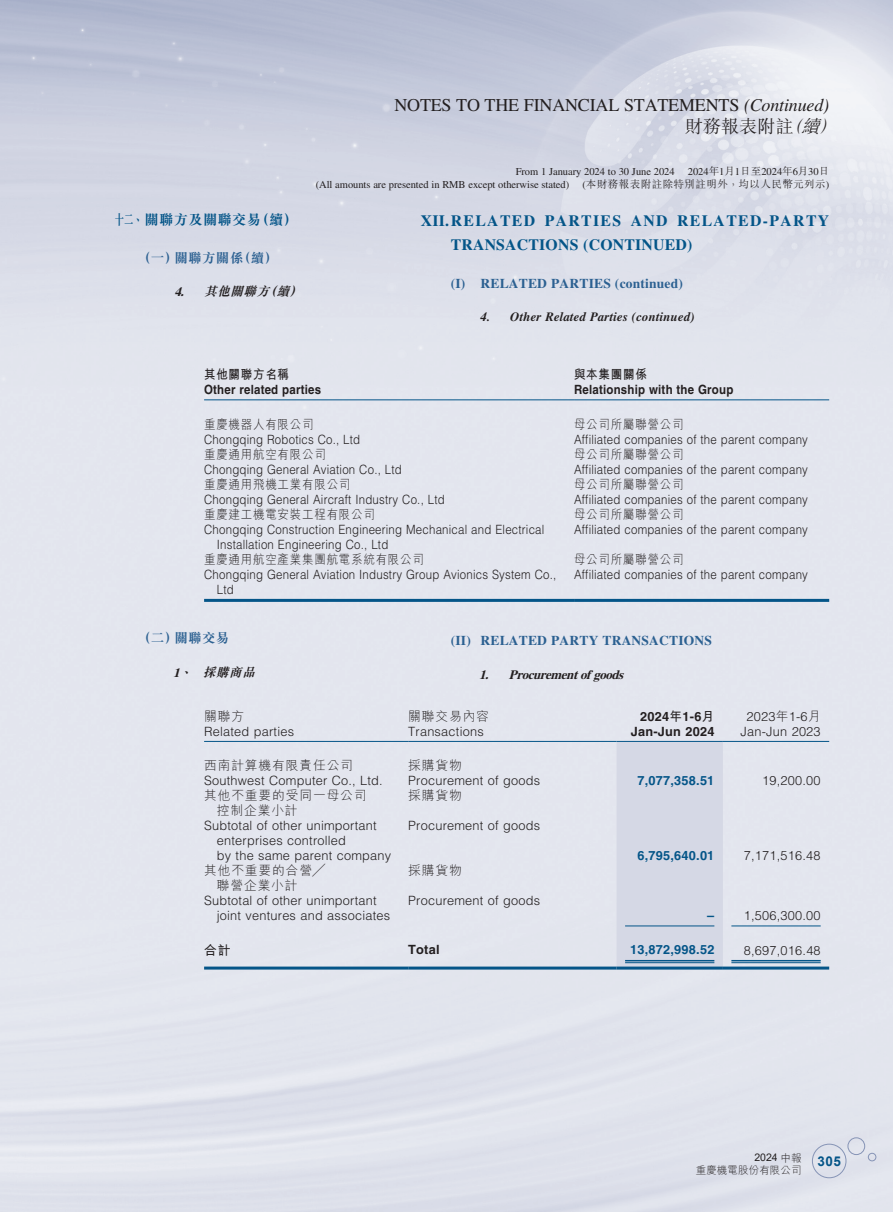
<style>
.page{position:relative;width:893px;height:1212px;background:#fff}
.page>*{position:absolute;margin:0;border:0;box-sizing:border-box;transform-origin:0 0}
.t1{font:18px "Times LT Std";letter-spacing:-.01em;color:#231f20}
.t2{font:300 18px "M Sung HK";letter-spacing:.005em;color:#231f20}
.t3{font:700 15.75px/24.8px "Times LT Std";letter-spacing:.09em;color:#045588}
.t4{font:700 14.25px "M Sung HK";letter-spacing:.025em;color:#045588;scale:.65 1}
.t5{font:700 13.5px "Times LT Std";letter-spacing:.015em;color:#2b6091}
.t6{font:700 13.5px "M Sung HK";letter-spacing:.025em;color:#2b6091}
.t7{font:700 13.5px "Arial";color:#045588}
.t8{font:300 12.75px/15px "Helvetica LT Std";letter-spacing:.02em;color:#231f20;scale:.9 1}
.t9{font:300 12.75px/15px "Helvetica LT Std";letter-spacing:.02em;color:#231f20}
.t10{font:300 12.75px "M Hei HK";letter-spacing:.07em;color:#231f20;scale:.9 1}
.t11{font:300 12.75px/15px "M Hei HK";letter-spacing:.07em;color:#231f20}
.t12{font:700 12.75px "Helvetica LT Std";letter-spacing:.02em;color:#231f20;scale:.9 1}
.t13{font:700 12.75px "Helvetica LT Std";letter-spacing:.02em;color:#045588}
.t14{font:italic 700 12.75px "Times LT Std";letter-spacing:.015em;color:#231f20}
.t15{font:700 12.75px "Helvetica LT Std";letter-spacing:.02em;color:#231f20}
.t16{font:italic 700 12.75px "Times LT Std";color:#231f20}
.t17{font:italic 700 12.75px "M Sung HK";color:#231f20}
.t18{font:700 12.75px "M Hei HK";letter-spacing:.07em;color:#231f20;scale:.9 1}
.t19{font:700 12.75px "M Hei HK";letter-spacing:.07em;color:#231f20}
.t20{font:10.5px "Times LT Std";letter-spacing:-.005em;color:#231f20}
.t21{font:300 10.5px "M Sung HK";letter-spacing:.045em;color:#231f20}
.t22{font:300 10.5px "M Hei HK";letter-spacing:.01em;color:#231f20}
.t23{font:10.5px "Arial";color:#231f20}
.s1{font-family:"Times LT Std"}
.s2{font-style:italic}
.s3{font-family:"M Sung HK";font-weight:300}
.s4{font-family:"Times LT Std";font-weight:400}
.s5{font-family:"M Hei HK"}
.s6{font-weight:700;color:#045588}
.s7{font-family:"M Hei HK";font-weight:300}
</style>
<div class="page">
<img style="left:0;top:0;width:893px;height:1212px">
<div style="left:812px;top:1144px;width:34px;height:34px;border:1px solid #8694b6;border-radius:50%"></div>
<div style="left:847px;top:1137px;width:18px;height:18px;border:1px solid #8694b6;border-radius:50%"></div>
<div style="left:868px;top:1153px;width:8px;height:8px;border:1px solid #8694b6;border-radius:50%"></div>
<hr style="left:204px;top:399px;width:370px;height:1px;background:#045588">
<hr style="left:574px;top:399px;width:255px;height:1px;background:#045588">
<hr style="left:204px;top:599px;width:370px;height:3px;background:#045588">
<hr style="left:574px;top:599px;width:255px;height:3px;background:#045588">
<div style="left:617px;top:742px;width:106px;height:224px;background:#d5d8e5"></div>
<hr style="left:204px;top:741px;width:204px;height:1px;background:#045588">
<hr style="left:408px;top:741px;width:209px;height:1px;background:#045588">
<hr style="left:617px;top:741px;width:106px;height:1px;background:#045588">
<hr style="left:723px;top:741px;width:106px;height:1px;background:#045588">
<hr style="left:625px;top:925px;width:89px;height:1px;background:#045588">
<hr style="left:731px;top:925px;width:90px;height:1px;background:#045588">
<hr style="left:625px;top:960px;width:89px;height:1px;background:#045588">
<hr style="left:625px;top:962px;width:89px;height:1px;background:#045588">
<hr style="left:731px;top:960px;width:90px;height:1px;background:#045588">
<hr style="left:731px;top:962px;width:90px;height:1px;background:#045588">
<hr style="left:204px;top:966px;width:204px;height:3px;background:#045588">
<hr style="left:408px;top:966px;width:209px;height:3px;background:#045588">
<hr style="left:617px;top:966px;width:106px;height:3px;background:#045588">
<hr style="left:723px;top:966px;width:106px;height:3px;background:#045588">
<p class="t4" style="left:115px;top:213px;width:282px">十二、關聯方及關聯交易（續）</p>
<p class="t6" style="left:138px;top:251px;width:141px">（一）關聯方關係（續）</p>
<p class="t17" style="left:174px;top:285px;width:132px"><span class="s1">4.</span> 其他關聯方（續）</p>
<h1 class="t1" style="left:394px;top:94px;width:436px">NOTES TO THE FINANCIAL STATEMENTS <span class="s2">(Continued)</span></h1>
<h1 class="t2" style="left:685px;top:114px;width:159px">財務報表附註<span class="s2">（續）</span></h1>
<p class="t20" style="left:516px;top:166px;width:161px">From 1 January 2024 to 30 June 2024</p>
<p class="t20" style="left:688px;top:166px;width:143px">2024<span class="s3">年</span>1<span class="s3">月</span>1<span class="s3">日至</span>2024<span class="s3">年</span>6<span class="s3">月</span>30<span class="s3">日</span></p>
<p class="t20" style="left:316px;top:179px;width:255px">(All amounts are presented in RMB except otherwise stated)</p>
<p class="t21" style="left:582px;top:177px;width:248px"><span class="s4">(</span>本財務報表附註除特別註明外，均以人民幣元列示<span class="s4">)</span></p>
<p class="t3" style="left:451px;top:208px;width:380px;text-indent:-30px">XII.RELATED PARTIES AND RELATED-PARTY<br>TRANSACTIONS (CONTINUED)</p>
<p class="t5" style="left:451px;top:275px;width:234px">(I) RELATED PARTIES (continued)</p>
<p class="t14" style="left:480px;top:309px;width:216px">4. Other Related Parties (continued)</p>
<p class="t18" style="left:204px;top:365px;width:96px">其他關聯方名稱</p>
<p class="t18" style="left:574px;top:365px;width:82px">與本集團關係</p>
<p class="t12" style="left:204px;top:382px;width:132px">Other related parties</p>
<p class="t12" style="left:574px;top:382px;width:179px">Relationship with the Group</p>
<p class="t10" style="left:204px;top:417px;width:123px">重慶機器人有限公司</p>
<p class="t10" style="left:574px;top:417px;width:123px">母公司所屬聯營公司</p>
<p class="t8" style="left:204px;top:431px;width:175px">Chongqing Robotics Co., Ltd</p>
<p class="t8" style="left:574px;top:431px;width:261px">Affiliated companies of the parent company</p>
<p class="t10" style="left:204px;top:447px;width:137px">重慶通用航空有限公司</p>
<p class="t10" style="left:574px;top:447px;width:123px">母公司所屬聯營公司</p>
<p class="t8" style="left:204px;top:461px;width:221px">Chongqing General Aviation Co., Ltd</p>
<p class="t8" style="left:574px;top:461px;width:261px">Affiliated companies of the parent company</p>
<p class="t10" style="left:204px;top:477px;width:164px">重慶通用飛機工業有限公司</p>
<p class="t10" style="left:574px;top:477px;width:123px">母公司所屬聯營公司</p>
<p class="t8" style="left:204px;top:491px;width:269px">Chongqing General Aircraft Industry Co., Ltd</p>
<p class="t8" style="left:574px;top:491px;width:261px">Affiliated companies of the parent company</p>
<p class="t10" style="left:204px;top:507px;width:191px">重慶建工機電安裝工程有限公司</p>
<p class="t10" style="left:574px;top:507px;width:123px">母公司所屬聯營公司</p>
<p class="t8" style="left:217px;top:521px;width:365px;text-indent:-13px">Chongqing Construction Engineering Mechanical and Electrical<br>Installation Engineering Co., Ltd</p>
<p class="t8" style="left:574px;top:521px;width:261px">Affiliated companies of the parent company</p>
<p class="t10" style="left:204px;top:552px;width:246px">重慶通用航空產業集團航電系統有限公司</p>
<p class="t10" style="left:574px;top:552px;width:123px">母公司所屬聯營公司</p>
<p class="t8" style="left:217px;top:566px;width:379px;text-indent:-13px">Chongqing General Aviation Industry Group Avionics System Co.,<br>Ltd</p>
<p class="t8" style="left:574px;top:566px;width:261px">Affiliated companies of the parent company</p>
<p class="t6" style="left:138px;top:632px;width:93px">（二）關聯交易</p>
<p class="t17" style="left:173px;top:665px;width:87px"><span class="s1">1</span>、採購商品</p>
<p class="t11" style="left:204px;top:708px;width:41px">關聯方</p>
<p class="t11" style="left:408px;top:708px;width:82px">關聯交易內容</p>
<p class="t15" style="left:640px;top:708px;width:76px">2024<span class="s5">年</span>1-6<span class="s5">月</span></p>
<p class="t9" style="left:747px;top:708px;width:76px">2023<span class="s5">年</span>1-6<span class="s5">月</span></p>
<p class="t9" style="left:204px;top:723px;width:92px">Related parties</p>
<p class="t9" style="left:408px;top:723px;width:77px">Transactions</p>
<p class="t15" style="left:631px;top:723px;width:85px">Jan-Jun 2024</p>
<p class="t9" style="left:741px;top:723px;width:82px">Jan-Jun 2023</p>
<p class="t11" style="left:204px;top:758px;width:150px">西南計算機有限責任公司</p>
<p class="t11" style="left:408px;top:758px;width:55px">採購貨物</p>
<p class="t9" style="left:204px;top:773px;width:180px">Southwest Computer Co., Ltd.</p>
<p class="t9" style="left:408px;top:773px;width:133px">Procurement of goods</p>
<p class="t13" style="left:637px;top:773px;width:78px">7,077,358.51</p>
<p class="t9" style="left:762px;top:773px;width:60px">19,200.00</p>
<p class="t11" style="left:217px;top:788px;width:151px;text-indent:-13px">其他不重要的受同一母公司控制企業小計</p>
<p class="t11" style="left:408px;top:788px;width:55px">採購貨物</p>
<p class="t9" style="left:217px;top:818px;width:176px;text-indent:-13px">Subtotal of other unimportant enterprises controlled<br>by the same parent company</p>
<p class="t9" style="left:408px;top:818px;width:133px">Procurement of goods</p>
<p class="t5" style="left:451px;top:633px;width:263px">(II) RELATED PARTY TRANSACTIONS</p>
<p class="t16" style="left:479px;top:667px;width:149px">1. Procurementof goods</p>
<p class="t13" style="left:637px;top:848px;width:78px">6,795,640.01</p>
<p class="t9" style="left:744px;top:848px;width:78px">7,171,516.48</p>
<p class="t11" style="left:217px;top:863px;width:110px;text-indent:-13px">其他不重要的合營╱聯營企業小計</p>
<p class="t11" style="left:408px;top:863px;width:55px">採購貨物</p>
<p class="t9" style="left:217px;top:893px;width:175px;text-indent:-13px">Subtotal of other unimportant joint ventures and associates</p>
<p class="t9" style="left:408px;top:893px;width:133px">Procurement of goods</p>
<p class="t9" style="left:707px;top:908px;width:115px"><span class="s6">–</span> 1,506,300.00</p>
<p class="t19" style="left:204px;top:941px;width:28px">合計</p>
<p class="t15" style="left:408px;top:942px;width:33px">Total</p>
<p class="t13" style="left:630px;top:942px;width:86px">13,872,998.52</p>
<p class="t9" style="left:744px;top:942px;width:78px">8,697,016.48</p>
<p class="t23" style="left:754px;top:1150px;width:49px">2024 <span class="s7">中報</span></p>
<p class="t22" style="left:696px;top:1164px;width:107px">重慶機電股份有限公司</p>
<p class="t7" style="left:817px;top:1151px;width:25px">305</p>
</div>
